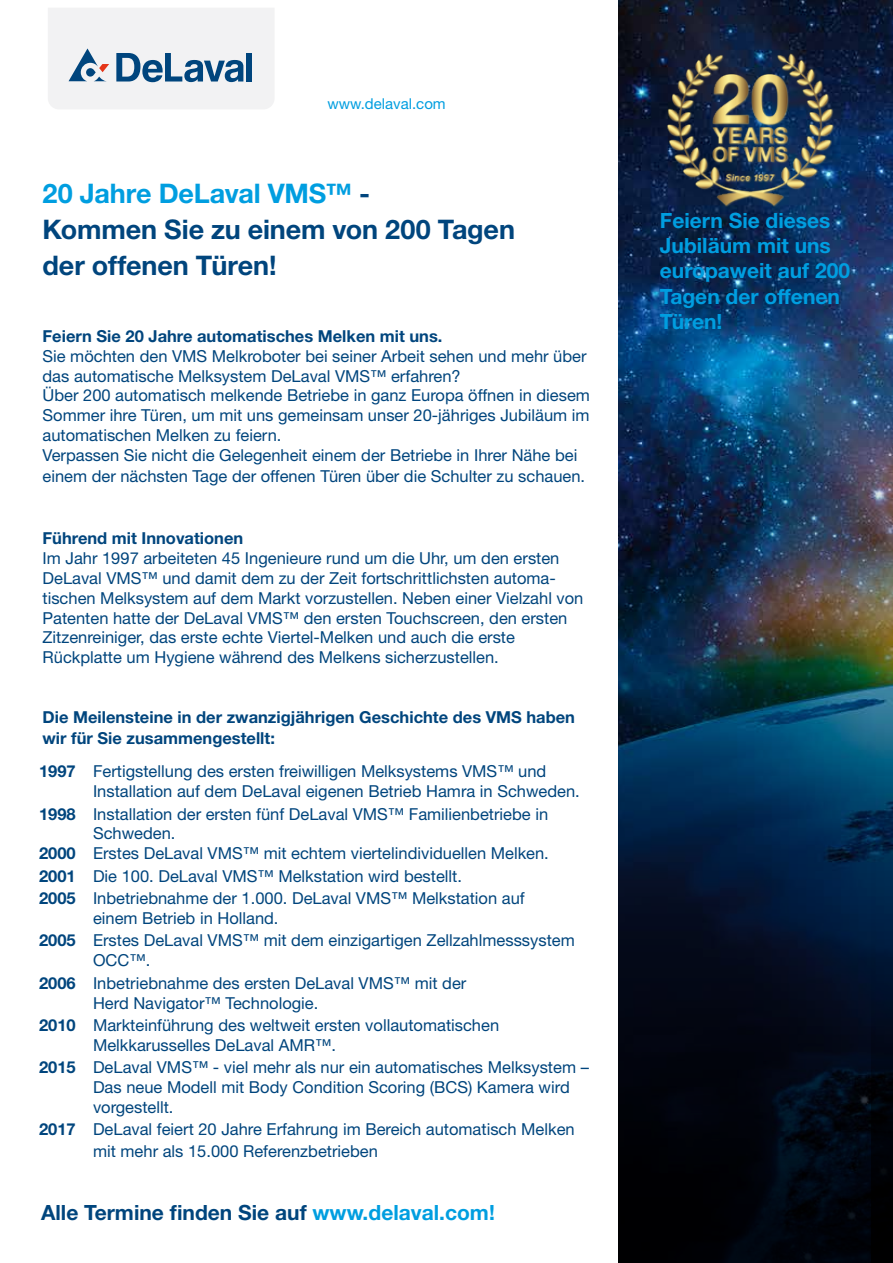
<style>
.page{position:relative;width:893px;height:1263px;background:#fff}
.page>*{position:absolute;margin:0;border:0;box-sizing:border-box;transform-origin:0 0}
.t1{font:700 27px/36px "Helvetica Neue LT Std";letter-spacing:-.005em;color:#00457d}
.t2{font:700 27px "Helvetica Neue LT Std";letter-spacing:-.005em;color:#009ee0}
.t3{font:700 21px/25.2px "Helvetica Neue LT Std";color:#009ee0}
.t4{font:700 21px "Helvetica Neue LT Std";color:#00457d}
.t5{font:16.5px/19.8px "Helvetica Neue LT Std";color:#00457d}
.t6{font:700 16.5px/21.6px "Helvetica Neue LT Std";color:#00457d}
.t7{font:15px "Helvetica Neue LT Std";color:#009ee0}
.s1{color:#00457d}
.s2{font-weight:700}
.s3{color:#009ee0}
</style>
<div class="page">
<svg style="left:48px;top:8px;width:226px;height:101px"></svg>
<img style="left:618px;top:0;width:275px;height:1263px">
<svg style="left:872px;top:855px;width:21px;height:408px;background:#000d1e"></svg>
<img style="left:660px;top:26px;width:190px;height:200px">
<p class="t7" style="left:327px;top:95px;width:120px">www.delaval.com</p>
<p class="t2" style="left:43px;top:177px;width:329px">20 Jahre DeLaval VMS™ <span class="s1">-</span></p>
<p class="t1" style="left:43px;top:211px;width:474px">Kommen Sie zu einem von 200 Tagen der offenen Türen!</p>
<p class="t6" style="left:43px;top:325px;width:401px">Feiern Sie 20 Jahre automatisches Melken mit uns.</p>
<p class="t5" style="left:43px;top:346px;width:546px">Sie möchten den VMS Melkroboter bei seiner Arbeit sehen und mehr über das automatische Melksystem DeLaval VMS™ erfahren?</p>
<p class="t5" style="left:43px;top:385px;width:549px;text-align:justify">Über 200 automatisch melkende Betriebe in ganz Europa öffnen in diesem Sommer ihre Türen, um mit uns gemeinsam unser 20-jähriges Jubiläum im automatischen Melken zu feiern.</p>
<p class="t5" style="left:43px;top:444px;width:544px;line-height:21.6px">Verpassen Sie nicht die Gelegenheit einem der Betriebe in Ihrer Nähe bei einem der nächsten Tage der offenen Türen über die Schulter zu schauen.</p>
<p class="t6" style="left:43px;top:527px;width:202px">Führend mit Innovationen</p>
<p class="t5" style="left:43px;top:548px;width:542px">Im Jahr 1997 arbeiteten 45 Ingenieure rund um die Uhr, um den ersten DeLaval VMS™ und damit dem zu der Zeit fortschrittlichsten automa&shy;tischen Melksystem auf dem Markt vorzustellen. Neben einer Vielzahl von Patenten hatte der DeLaval VMS™ den ersten Touchscreen, den ersten Zitzenreiniger, das erste echte Viertel-Melken und auch die erste Rückplatte um Hygiene während des Melkens sicherzustellen.</p>
<p class="t6" style="left:43px;top:705px;width:534px">Die Meilensteine in der zwanzigjährigen Geschichte des VMS haben wir für Sie zusammengestellt:</p>
<p class="t5" style="left:39px;top:761px;width:509px"><span class="s2">1997</span> Fertigstellung des ersten freiwilligen Melksystems VMS™ und</p>
<p class="t5" style="left:93px;top:781px;width:488px">Installation auf dem DeLaval eigenen Betrieb Hamra in Schweden.</p>
<p class="t5" style="left:93px;top:803px;width:457px;text-indent:-54px"><span class="s2">1998</span> Installation der ersten fünf DeLaval VMS™ Familienbetriebe in<br>Schweden.</p>
<p class="t5" style="left:39px;top:843px;width:511px"><span class="s2">2000</span> Erstes DeLaval VMS™ mit echtem viertelindividuellen Melken.</p>
<p class="t5" style="left:39px;top:866px;width:425px"><span class="s2">2001</span> Die 100. DeLaval VMS™ Melkstation wird bestellt.</p>
<p class="t5" style="left:93px;top:888px;width:433px;text-indent:-54px"><span class="s2">2005</span> Inbetriebnahme der 1.000. DeLaval VMS™ Melkstation auf einem Betrieb in Holland.</p>
<p class="t5" style="left:93px;top:930px;width:483px;text-indent:-54px"><span class="s2">2005</span> Erstes DeLaval VMS™ mit dem einzigartigen Zellzahlmesssystem<br>OCC™.</p>
<p class="t5" style="left:93px;top:973px;width:375px;text-indent:-54px"><span class="s2">2006</span> Inbetriebnahme des ersten DeLaval VMS™ mit der<br>Herd Navigator™ Technologie.</p>
<p class="t5" style="left:93px;top:1015px;width:408px;text-indent:-54px"><span class="s2">2010</span> Markteinführung des weltweit ersten vollautomatischen<br>Melkkarusselles DeLaval AMR™.</p>
<p class="t5" style="left:93px;top:1057px;width:497px;text-indent:-54px"><span class="s2">2015</span> DeLaval VMS™ - viel mehr als nur ein automatisches Melksystem –<br>Das neue Modell mit Body Condition Scoring (BCS) Kamera wird vorgestellt.</p>
<p class="t5" style="left:93px;top:1118px;width:483px;line-height:21.6px;text-indent:-54px"><span class="s2">2017</span> DeLaval feiert 20 Jahre Erfahrung im Bereich automatisch Melken mit mehr als 15.000 Referenzbetrieben</p>
<p class="t4" style="left:41px;top:1200px;width:455px">Alle Termine finden Sie auf <span class="s3">www.delaval.com!</span></p>
<p class="t3" style="left:660px;top:207px;width:192px">Feiern Sie dieses<br>Jubiläum mit uns europaweit auf 200<br>Tagen der offenen<br>Türen!</p>
</div>
